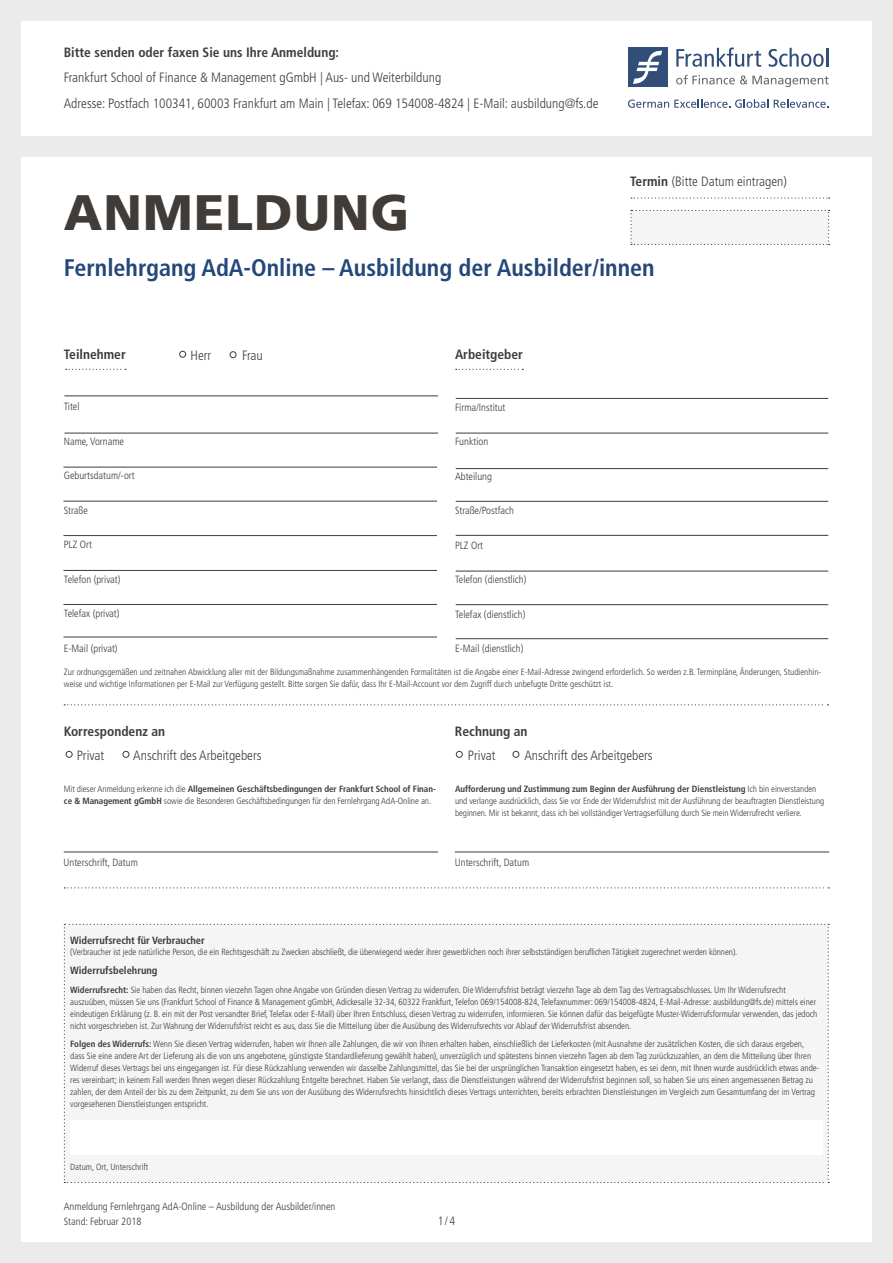
<style>
.page{position:relative;width:893px;height:1263px;background:#ebebeb}
.page>*{position:absolute;margin:0;border:0;box-sizing:border-box;transform-origin:0 0}
.t1{font:900 49.5px "Frutiger LT Arabic 75";letter-spacing:.025em;color:#413c38}
.t2{font:700 condensed 24px "Frutiger LT Std";color:#244779}
.t3{font:300 condensed 13.5px/25.5px "Frutiger LT Std";color:#413c38}
.t4{font:700 condensed 13.5px "Frutiger LT Std";color:#413c38}
.t5{font:300 condensed 12px "Frutiger LT Std";color:#413c38}
.t6{font:300 condensed 10.5px/15px "Frutiger LT Std";color:#413c38}
.t7{font:700 condensed 10.5px "Frutiger LT Std";letter-spacing:-.005em;color:#413c38}
.t8{font:300 condensed 9px/12px "Frutiger LT Std";color:#413c38}
.s1{font-weight:700}
</style>
<div class="page">
<div style="left:21px;top:157px;width:851px;height:1085px;background:#fff"></div>
<div style="left:21px;top:21px;width:851px;height:115px;background:#fff"></div>
<hr style="left:64px;top:396px;width:374px;height:1px;background:#413c38">
<hr style="left:64px;top:433px;width:374px;height:1px;background:#413c38">
<hr style="left:63px;top:467px;width:374px;height:1px;background:#413c38">
<hr style="left:63px;top:501px;width:374px;height:1px;background:#413c38">
<hr style="left:63px;top:535px;width:374px;height:1px;background:#413c38">
<hr style="left:63px;top:570px;width:374px;height:1px;background:#413c38">
<hr style="left:63px;top:604px;width:374px;height:1px;background:#413c38">
<hr style="left:63px;top:637px;width:374px;height:1px;background:#413c38">
<hr style="left:456px;top:398px;width:372px;height:1px;background:#413c38">
<hr style="left:456px;top:433px;width:372px;height:1px;background:#413c38">
<hr style="left:456px;top:468px;width:372px;height:1px;background:#413c38">
<hr style="left:456px;top:501px;width:372px;height:1px;background:#413c38">
<hr style="left:456px;top:535px;width:372px;height:1px;background:#413c38">
<hr style="left:456px;top:571px;width:372px;height:1px;background:#413c38">
<hr style="left:456px;top:604px;width:372px;height:1px;background:#413c38">
<hr style="left:456px;top:638px;width:372px;height:1px;background:#413c38">
<div style="left:628px;top:47px;width:39px;height:40px;background:#314d78"></div>
<svg style="left:633px;top:50px;width:29px;height:34px"></svg>
<svg style="left:676px;top:47px;width:85px;height:20px"></svg>
<svg style="left:768px;top:48px;width:60px;height:19px"></svg>
<svg style="left:676px;top:75px;width:153px;height:12px"></svg>
<svg style="left:628px;top:99px;width:200px;height:9px"></svg>
<svg style="left:66px;top:369px;width:60px;height:1px"></svg>
<svg style="left:456px;top:369px;width:67px;height:1px"></svg>
<div style="left:179px;top:351px;width:7px;height:6px;border:1px solid #413c38;border-radius:50%"></div>
<div style="left:230px;top:351px;width:6px;height:7px;border:1px solid #413c38;border-radius:50%"></div>
<svg style="left:64px;top:704px;width:764px;height:1px"></svg>
<svg style="left:66px;top:751px;width:6px;height:6px"></svg>
<svg style="left:123px;top:751px;width:6px;height:6px"></svg>
<svg style="left:513px;top:751px;width:6px;height:6px"></svg>
<svg style="left:456px;top:751px;width:6px;height:6px"></svg>
<div style="left:64px;top:924px;width:765px;height:259px;background:#f5f5f5"></div>
<div style="left:70px;top:1121px;width:752px;height:34px;background:#fff"></div>
<hr style="left:64px;top:852px;width:374px;height:1px;background:#413c38">
<hr style="left:455px;top:852px;width:374px;height:1px;background:#413c38">
<svg style="left:64px;top:887px;width:765px;height:1px"></svg>
<svg style="left:631px;top:197px;width:199px;height:2px"></svg>
<div style="left:630px;top:210px;width:200px;height:35px;background:#f5f5f5"></div>
<h3 class="t4" style="left:64px;top:44px;width:277px">Bitte senden oder faxen Sie uns Ihre Anmeldung:</h3>
<h3 class="t3" style="left:64px;top:65px;width:536px">Frankfurt School of Finance &amp; Management gGmbH | Aus- und Weiterbildung<br>Adresse: Postfach 100341, 60003 Frankfurt am Main | Telefax: 069 154008-4824 | E-Mail: ausbildung@fs.de</h3>
<h3 class="t3" style="left:630px;top:169px;width:158px"><span class="s1">Termin</span> (Bitte Datum eintragen)</h3>
<h1 class="t1" style="left:64px;top:184px;width:347px">ANMELDUNG</h1>
<h2 class="t2" style="left:64px;top:253px;width:592px">Fernlehrgang AdA-Online – Ausbildung der Ausbilder/innen</h2>
<h3 class="t4" style="left:64px;top:347px;width:63px">Teilnehmer</h3>
<h3 class="t4" style="left:455px;top:347px;width:70px">Arbeitgeber</h3>
<p class="t6" style="left:64px;top:399px;width:17px">Titel</p>
<p class="t6" style="left:64px;top:433px;width:62px">Name, Vorname</p>
<p class="t6" style="left:64px;top:468px;width:73px">Geburtsdatum/-ort</p>
<p class="t6" style="left:64px;top:502px;width:26px">Straße</p>
<p class="t6" style="left:64px;top:537px;width:30px">PLZ Ort</p>
<p class="t6" style="left:64px;top:571px;width:58px">Telefon (privat)</p>
<p class="t6" style="left:64px;top:606px;width:57px">Telefax (privat)</p>
<p class="t6" style="left:64px;top:640px;width:55px">E-Mail (privat)</p>
<h3 class="t3" style="left:191px;top:343px;width:22px">Herr</h3>
<h3 class="t3" style="left:242px;top:343px;width:22px">Frau</h3>
<p class="t6" style="left:455px;top:400px;width:52px">Firma/Institut</p>
<p class="t6" style="left:455px;top:434px;width:35px">Funktion</p>
<p class="t6" style="left:455px;top:469px;width:38px">Abteilung</p>
<p class="t6" style="left:455px;top:503px;width:60px">Straße/Postfach</p>
<p class="t6" style="left:455px;top:538px;width:30px">PLZ Ort</p>
<p class="t6" style="left:455px;top:572px;width:73px">Telefon (dienstlich)</p>
<p class="t6" style="left:455px;top:607px;width:72px">Telefax (dienstlich)</p>
<p class="t6" style="left:455px;top:641px;width:70px">E-Mail (dienstlich)</p>
<p class="t8" style="left:64px;top:666px;width:759px">Zur ordnungsgemäßen und zeitnahen Abwicklung aller mit der Bildungsmaßnahme zusammenhängenden Formalitäten ist die Angabe einer E-Mail-Adresse zwingend erforderlich. So werden z.B. Terminpläne, Änderungen, Studienhin&shy;weise und wichtige Informationen per E-Mail zur Verfügung gestellt. Bitte sorgen Sie dafür, dass Ihr E-Mail-Account vor dem Zugriff durch unbefugte Dritte geschützt ist.</p>
<h3 class="t4" style="left:64px;top:723px;width:103px">Korrespondenz an</h3>
<h3 class="t3" style="left:77px;top:742px;width:29px">Privat</h3>
<h3 class="t3" style="left:133px;top:742px;width:130px">Anschrift des Arbeitgebers</h3>
<h3 class="t4" style="left:455px;top:723px;width:74px">Rechnung an</h3>
<h3 class="t3" style="left:468px;top:742px;width:29px">Privat</h3>
<h3 class="t3" style="left:524px;top:742px;width:130px">Anschrift des Arbeitgebers</h3>
<p class="t8" style="left:64px;top:782px;width:373px">Mit dieser Anmeldung erkenne ich die <span class="s1">Allgemeinen Geschäftsbedingungen der Frankfurt School of Finan&shy;ce &amp; Management gGmbH</span> sowie die Besonderen Geschäftsbedingungen für den Fernlehrgang AdA-Online an.</p>
<p class="t8" style="left:455px;top:782px;width:371px"><span class="s1">Aufforderung und Zustimmung zum Beginn der Ausführung der Dienstleistung</span> Ich bin einverstanden und verlange ausdrücklich, dass Sie vor Ende der Widerrufsfrist mit der Ausführung der beauftragten Dienstleistung beginnen. Mir ist bekannt, dass ich bei vollständiger Vertragserfüllung durch Sie mein Widerrufrecht verliere.</p>
<p class="t6" style="left:63px;top:855px;width:76px">Unterschrift, Datum</p>
<p class="t6" style="left:455px;top:855px;width:76px">Unterschrift, Datum</p>
<p class="t7" style="left:70px;top:934px;width:136px">Widerrufsrecht für Verbraucher</p>
<p class="t8" style="left:70px;top:946px;width:669px">(Verbraucher ist jede natürliche Person, die ein Rechtsgeschäft zu Zwecken abschließt, die überwiegend weder ihrer gewerblichen noch ihrer selbstständigen beruflichen Tätigkeit zugerechnet werden können).</p>
<p class="t7" style="left:70px;top:964px;width:89px">Widerrufsbelehrung</p>
<p class="t8" style="left:70px;top:984px;width:749px"><span class="s1">Widerrufsrecht:</span> Sie haben das Recht, binnen vierzehn Tagen ohne Angabe von Gründen diesen Vertrag zu widerrufen. Die Widerrufsfrist beträgt vierzehn Tage ab dem Tag des Vertragsabschlusses. Um Ihr Widerrufsrecht auszuüben, müssen Sie uns (Frankfurt School of Finance &amp; Management gGmbH, Adickesalle 32-34, 60322 Frankfurt, Telefon 069/154008-824, Telefaxnummer: 069/154008-4824, E-Mail-Adresse: ausbildung@fs.de) mittels einer eindeutigen Erklärung (z. B. ein mit der Post versandter Brief, Telefax oder E-Mail) über Ihren Entschluss, diesen Vertrag zu widerrufen, informieren. Sie können dafür das beigefügte Muster-Widerrufsformular verwenden, das jedoch nicht vorgeschrieben ist. Zur Wahrung der Widerrufsfrist reicht es aus, dass Sie die Mitteilung über die Ausübung des Widerrufsrechts vor Ablauf der Widerrufsfrist absenden.</p>
<p class="t8" style="left:70px;top:1038px;width:751px"><span class="s1">Folgen des Widerrufs:</span> Wenn Sie diesen Vertrag widerrufen, haben wir Ihnen alle Zahlungen, die wir von Ihnen erhalten haben, einschließlich der Lieferkosten (mit Ausnahme der zusätzlichen Kosten, die sich daraus ergeben, dass Sie eine andere Art der Lieferung als die von uns angebotene, günstigste Standardlieferung gewählt haben), unverzüglich und spätestens binnen vierzehn Tagen ab dem Tag zurückzuzahlen, an dem die Mitteilung über Ihren Widerruf dieses Vertrags bei uns eingegangen ist. Für diese Rückzahlung verwenden wir dasselbe Zahlungsmittel, das Sie bei der ursprünglichen Transaktion eingesetzt haben, es sei denn, mit Ihnen wurde ausdrücklich etwas ande&shy;res vereinbart; in keinem Fall werden Ihnen wegen dieser Rückzahlung Entgelte berechnet. Haben Sie verlangt, dass die Dienstleistungen während der Widerrufsfrist beginnen soll, so haben Sie uns einen angemessenen Betrag zu zahlen, der dem Anteil der bis zu dem Zeitpunkt, zu dem Sie uns von der Ausübung des Widerrufsrechts hinsichtlich dieses Vertrags unterrichten, bereits erbrachten Dienstleistungen im Vergleich zum Gesamtumfang der im Vertrag vorgesehenen Dienstleistungen entspricht.</p>
<p class="t8" style="left:70px;top:1161px;width:80px">Datum, Ort, Unterschrift</p>
<p class="t6" style="left:64px;top:1199px;width:273px">Anmeldung Fernlehrgang AdA-Online – Ausbildung der Ausbilder/innen<br>Stand: Februar 2018</p>
<h3 class="t5" style="left:438px;top:1214px;width:19px">1/4</h3>
</div>
